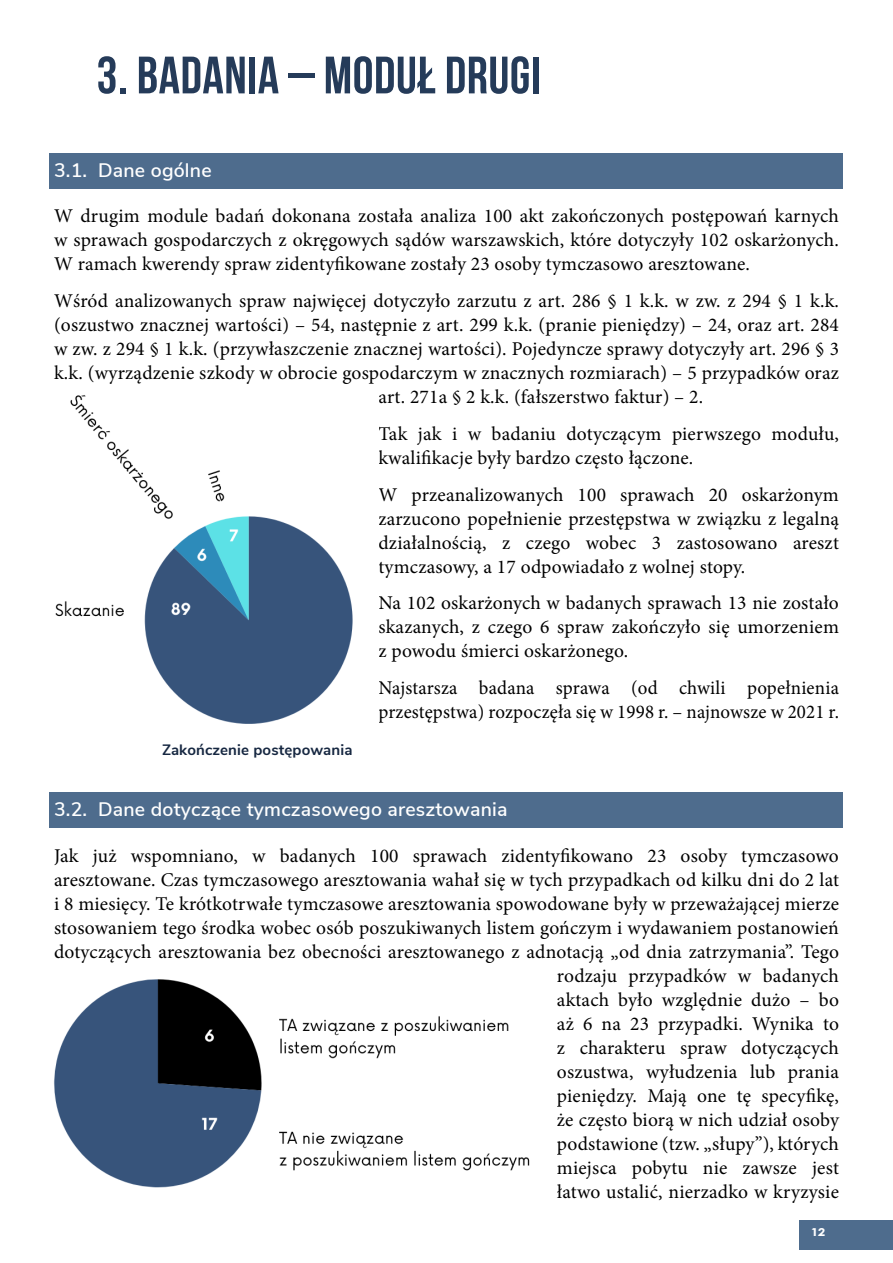
<style>
.page{position:relative;width:893px;height:1263px;background:#fff}
.page>*{position:absolute;margin:0;border:0;box-sizing:border-box;transform-origin:0 0}
.t1{font:700 52.5px "Bebas Neue";letter-spacing:.01em;color:#253b59}
.t2{font:700 21.15px "Century Gothic Pro";color:#fff}
.t3{font:19.5px/24px "Minion Pro";letter-spacing:.01em;color:#000;text-align:justify}
.t4{font:600 19.5px "Nunito Sans";letter-spacing:.01em;color:#fff}
.t5{font:700 15px "Nunito Sans";letter-spacing:.01em;color:#162741}
</style>
<div class="page">
<div style="left:799px;top:1220px;width:94px;height:30px;background:#4e6c8d"></div>
<div style="left:50px;top:153px;width:793px;height:35px;background:#4e6c8d"></div>
<div style="left:50px;top:792px;width:793px;height:35px;background:#4e6c8d"></div>
<img style="left:55px;top:395px;width:298px;height:329px">
<img style="left:54px;top:979px;width:476px;height:209px">
<h1 class="t1" style="left:97px;top:46px;width:446px">3. BADANIA – MODUŁ DRUGI</h1>
<p class="t4" style="left:54px;top:156px;width:159px">3.1. Dane ogólne</p>
<p class="t3" style="left:54px;top:204px;width:786px">W drugim module badań dokonana została analiza 100 akt zakończonych postępowań karnych w sprawach gospodarczych z okręgowych sądów warszawskich, które dotyczyły 102 oskarżonych.<br>W ramach kwerendy spraw zidentyfikowane zostały 23 osoby tymczasowo aresztowane.</p>
<p class="t3" style="left:54px;top:289px;width:786px">Wśród analizowanych spraw najwięcej dotyczyło zarzutu z art. 286 § 1 k.k. w zw. z 294 § 1 k.k.</p>
<p class="t3" style="left:54px;top:313px;width:786px">(oszustwo znacznej wartości) – 54, następnie z art. 299 k.k. (pranie pieniędzy) – 24, oraz art. 284</p>
<p class="t3" style="left:54px;top:337px;width:786px">w zw. z 294 § 1 k.k. (przywłaszczenie znacznej wartości). Pojedyncze sprawy dotyczyły art. 296 § 3</p>
<p class="t3" style="left:54px;top:361px;width:786px">k.k. (wyrządzenie szkody w obrocie gospodarczym w znacznych rozmiarach) – 5 przypadków oraz</p>
<p class="t3" style="left:378px;top:385px;width:326px">art. 271a § 2 k.k. (fałszerstwo faktur) – 2.</p>
<p class="t3" style="left:378px;top:422px;width:462px">Tak jak i w badaniu dotyczącym pierwszego modułu, kwalifikacje były bardzo często łączone.</p>
<p class="t3" style="left:378px;top:482px;width:462px">W przeanalizowanych 100 sprawach 20 oskarżonym zarzucono popełnienie przestępstwa w związku z legalną działalnością, z czego wobec 3 zastosowano areszt tymczasowy, a 17 odpowiadało z wolnej stopy.</p>
<p class="t3" style="left:378px;top:591px;width:462px">Na 102 oskarżonych w badanych sprawach 13 nie zostało skazanych, z czego 6 spraw zakończyło się umorzeniem z powodu śmierci oskarżonego.</p>
<p class="t3" style="left:378px;top:676px;width:462px">Najstarsza badana sprawa (od chwili popełnienia przestępstwa) rozpoczęła się w 1998 r. – najnowsze w 2021 r.</p>
<p class="t5" style="left:162px;top:739px;width:192px">Zakończenie postępowania</p>
<p class="t4" style="left:54px;top:795px;width:455px">3.2. Dane dotyczące tymczasowego aresztowania</p>
<p class="t3" style="left:54px;top:843px;width:786px;text-align:right">Jak już wspomniano, w badanych 100 sprawach zidentyfikowano 23 osoby tymczasowo aresztowane. Czas tymczasowego aresztowania wahał się w tych przypadkach od kilku dni do 2 lat i 8 miesięcy. Te krótkotrwałe tymczasowe aresztowania spowodowane były w przeważającej mierze stosowaniem tego środka wobec osób poszukiwanych listem gończym i wydawaniem postanowień dotyczących aresztowania bez obecności aresztowanego z adnotacją „od dnia zatrzymania”. Tego rodzaju przypadków w badanych<br>aktach było względnie dużo – bo<br>aż 6 na 23 przypadki. Wynika to<br>z charakteru spraw dotyczących<br>oszustwa, wyłudzenia lub prania<br>pieniędzy. Mają one tę specyfikę,<br>że często biorą w nich udział osoby<br>podstawione (tzw. „słupy”), których<br>miejsca pobytu nie zawsze jest<br>łatwo ustalić, nierzadko w kryzysie</p>
<p class="t2" style="left:811px;top:1215px;width:16px">12</p>
</div>
